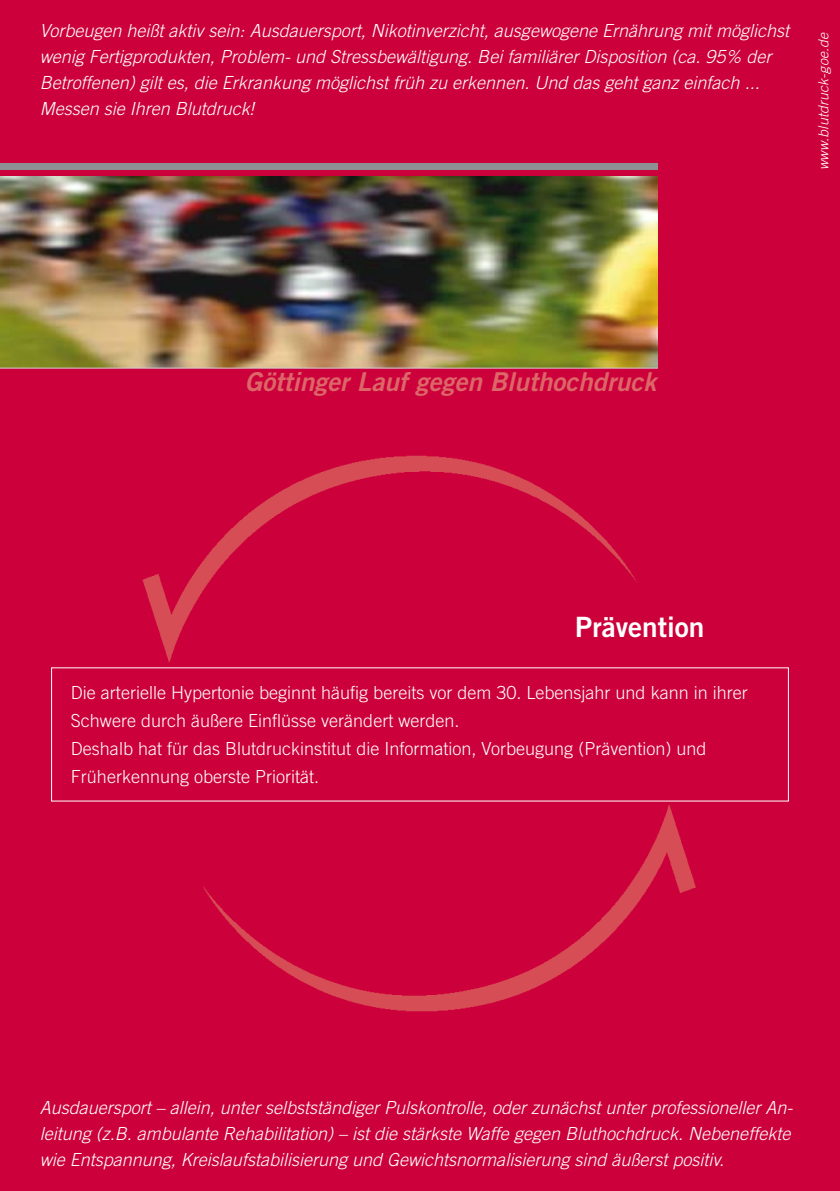
<style>
.page{position:relative;width:840px;height:1191px;background:#fff}
.page>*{position:absolute;margin:0;border:0;box-sizing:border-box;transform-origin:0 0}
.t1{font:28px "Trade Gothic Bold Two";color:#fff}
.t2{font:italic 26px "Trade Gothic Bold Two";color:#dc6668}
.t3{font:italic 300 18px/26px "Trade Gothic";color:#fff}
.t4{font:300 18px/28px "Trade Gothic";color:#fff}
.t5{font:italic 300 14px "Trade Gothic";color:#fff}
</style>
<div class="page">
<div style="left:0;top:0;width:839px;height:1191px;background:#cc003a"></div>
<img style="left:0;top:176px;width:657px;height:192px">
<div style="left:0;top:163px;width:657px;height:7px;background:#8d9194"></div>
<hr style="left:0;top:368px;width:657px;height:1px;background:#d3d3d6">
<img style="left:142px;top:455px;width:495px;height:207px">
<img style="left:152px;top:801px;width:553px;height:210px">
<div style="left:157px;top:773px;width:450px;height:100px;background:#cc003a"></div>
<p class="t3" style="left:40px;top:17px;width:750px">Vorbeugen heißt aktiv sein: Ausdauersport, Nikotinverzicht, ausgewogene Ernährung mit möglichst wenig Fertigprodukten, Problem- und Stressbewältigung. Bei familiärer Disposition (ca. 95% der Betroffenen) gilt es, die Erkrankung möglichst früh zu erkennen. Und das geht ganz einfach ...<br>Messen sie Ihren Blutdruck!</p>
<p class="t5" style="left:814px;top:170px;width:140px;rotate:-90deg">www.blutdruck-goe.de</p>
<h2 class="t2" style="left:245px;top:366px;width:412px">Göttinger Lauf gegen Bluthochdruck</h2>
<h1 class="t1" style="left:575px;top:609px;width:131px">Prävention</h1>
<p class="t4" style="left:71px;top:678px;width:678px">Die arterielle Hypertonie beginnt häufig bereits vor dem 30. Lebensjahr und kann in ihrer Schwere durch äußere Einflüsse verändert werden.<br>Deshalb hat für das Blutdruckinstitut die Information, Vorbeugung (Prävention) und Früherkennung oberste Priorität.</p>
<p class="t3" style="left:40px;top:1094px;width:754px">Ausdauersport – allein, unter selbstständiger Pulskontrolle, oder zunächst unter professioneller An&shy;leitung (z.B. ambulante Rehabilitation) – ist die stärkste Waffe gegen Bluthochdruck. Nebeneffekte wie Entspannung, Kreislaufstabilisierung und Gewichtsnormalisierung sind äußerst positiv.</p>
</div>
